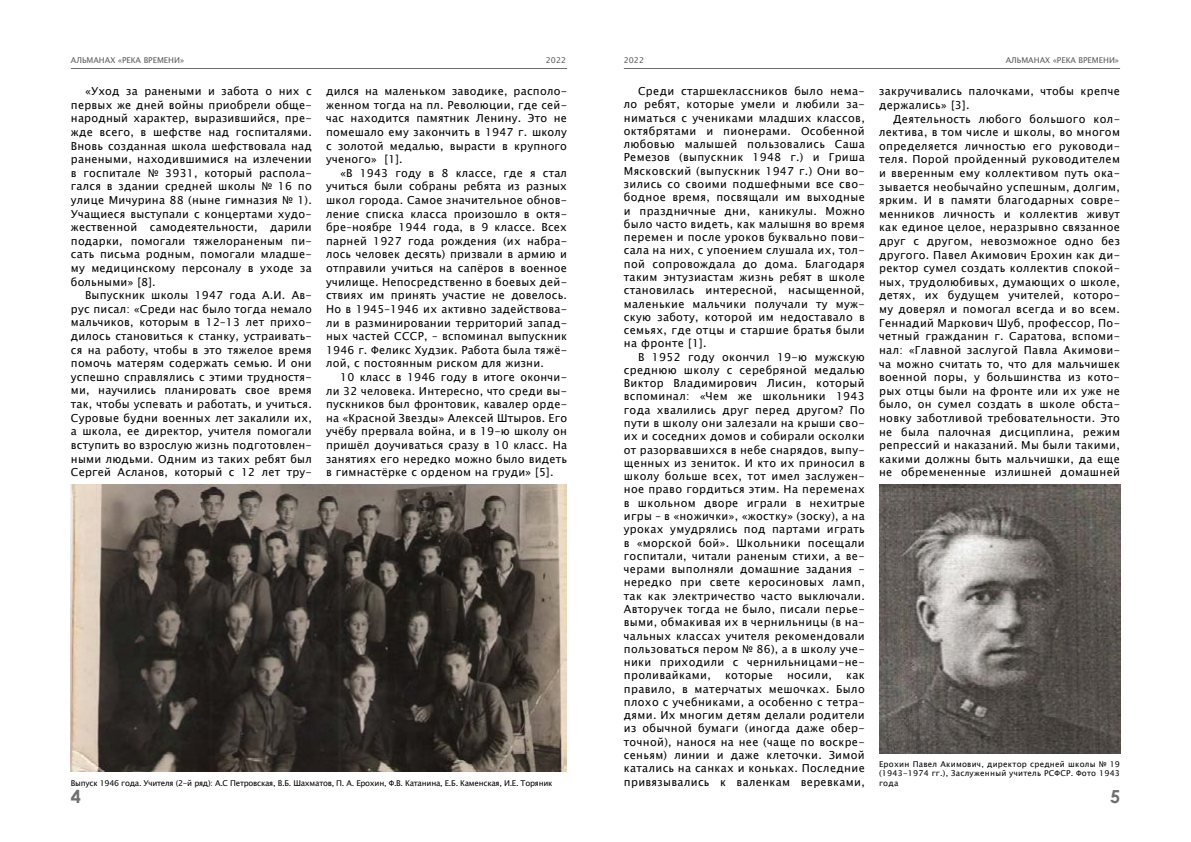
<style>
.page{position:relative;width:1191px;height:842px;background:#fff}
.page>*{position:absolute;margin:0;border:0;box-sizing:border-box;transform-origin:0 0}
.t1{font:700 18px "Century Gothic";color:#706f6f}
.t2{font:11px/13.6px "Lucida Sans Unicode";letter-spacing:.03em;color:#000;text-align:justify}
.t3{font:700 9px "Century Gothic";color:#706f6f}
.t4{font:8px/9.6px "Lucida Sans Unicode";letter-spacing:-.03em;color:#000;text-align:justify}
.t5{font:8px "Lucida Sans Unicode";color:#5a5a59}
</style>
<div class="page">
<hr style="left:71px;top:68px;width:496px;height:1px;background:#706f6f">
<hr style="left:624px;top:68px;width:496px;height:1px;background:#706f6f">
<img style="left:71px;top:484px;width:495px;height:287px">
<img style="left:879px;top:484px;width:241px;height:269px">
<p class="t3" style="left:71px;top:53px;width:143px">АЛЬМАНАХ «ТЕЧЕТ РЕКА ВОЛГА»</p>
<p class="t3" style="left:547px;top:53px;width:22px">2018</p>
<p class="t3" style="left:624px;top:53px;width:22px">2018</p>
<p class="t3" style="left:978px;top:53px;width:143px">АЛЬМАНАХ «ТЕЧЕТ РЕКА ВОЛГА»</p>
<p class="t5" style="left:71px;top:54px;width:115px">АЛЬМАНАХ «РЕКА ВРЕМЕНИ»</p>
<p class="t5" style="left:546px;top:54px;width:22px">2022</p>
<p class="t5" style="left:624px;top:54px;width:22px">2022</p>
<p class="t5" style="left:1005px;top:54px;width:115px">АЛЬМАНАХ «РЕКА ВРЕМЕНИ»</p>
<p class="t2" style="left:71px;top:84px;width:242px;text-indent:14px">«Уход за ранеными и забота о них с первых же дней войны приобрели обще&shy;народный характер, выразившийся, пре&shy;жде всего, в шефстве над госпиталями.<br>Вновь созданная школа шефствовала над ранеными, находившимися на излечении в госпитале № 3931, который распола&shy;гался в здании средней школы № 16 по улице Мичурина 88 (ныне гимназия № 1).<br>Учащиеся выступали с концертами худо&shy;жественной самодеятельности, дарили подарки, помогали тяжелораненым пи&shy;сать письма родным, помогали младше&shy;му медицинскому персоналу в уходе за больными» [8].</p>
<p class="t2" style="left:71px;top:288px;width:242px;text-indent:14px">Выпускник школы 1947 года А.И. Ав&shy;рус писал: «Среди нас было тогда немало мальчиков, которым в 12–13 лет прихо&shy;дилось становиться к станку, устраивать&shy;ся на работу, чтобы в это тяжелое время помочь матерям содержать семью. И они успешно справлялись с этими трудностя&shy;ми, научились планировать свое время так, чтобы успевать и работать, и учиться.<br>Суровые будни военных лет закалили их, а школа, ее директор, учителя помогали вступить во взрослую жизнь подготовлен&shy;ными людьми. Одним из таких ребят был Сергей Асланов, который с 12 лет тру-</p>
<p class="t2" style="left:326px;top:84px;width:242px">дился на маленьком заводике, располо&shy;женном тогда на пл. Революции, где сей&shy;час находится памятник Ленину. Это не помешало ему закончить в 1947 г. школу с золотой медалью, вырасти в крупного ученого» [1].</p>
<p class="t2" style="left:326px;top:166px;width:242px;text-indent:14px">«В 1943 году в 8 классе, где я стал учиться были собраны ребята из разных школ города. Самое значительное обнов&shy;ление списка класса произошло в октя&shy;бре–ноябре 1944 года, в 9 классе. Всех парней 1927 года рождения (их набра&shy;лось человек десять) призвали в армию и отправили учиться на сапёров в военное училище. Непосредственно в боевых дей&shy;ствиях им принять участие не довелось.<br>Но в 1945–1946 их активно задействова&shy;ли в разминировании территорий запад&shy;ных частей СССР, – вспоминал выпускник 1946 г. Феликс Худзик. Работа была тяжё&shy;лой, с постоянным риском для жизни.</p>
<p class="t2" style="left:326px;top:370px;width:242px;text-indent:14px">10 класс в 1946 году в итоге окончи&shy;ли 32 человека. Интересно, что среди вы&shy;пускников был фронтовик, кавалер орде&shy;на «Красной Звезды» Алексей Штыров. Его учёбу прервала война, и в 19-ю школу он пришёл доучиваться сразу в 10 класс. На занятиях его нередко можно было видеть в гимнастёрке с орденом на груди» [5].</p>
<p class="t4" style="left:71px;top:778px;width:483px">Выпуск 1946 года. Учителя (2-й ряд): А.С Петровская, В.Б. Шахматов, П. А. Ерохин, Ф.В. Катанина, Е.Б. Каменская, И.Е. Торяник</p>
<p class="t2" style="left:624px;top:85px;width:242px;line-height:13.3px;text-indent:14px">Среди старшеклассников было нема&shy;ло ребят, которые умели и любили за&shy;ниматься с учениками младших классов, октябрятами и пионерами. Особенной любовью малышей пользовались Саша Ремезов (выпускник 1948 г.) и Гриша Мясковский (выпускник 1947 г.) Они во&shy;зились со своими подшефными все сво&shy;бодное время, посвящали им выходные и праздничные дни, каникулы. Можно было часто видеть, как малышня во время перемен и после уроков буквально пови&shy;сала на них, с упоением слушала их, тол&shy;пой сопровождала до дома. Благодаря таким энтузиастам жизнь ребят в школе становилась интересной, насыщенной, маленькие мальчики получали ту муж&shy;скую заботу, которой им недоставало в семьях, где отцы и старшие братья были на фронте [1].</p>
<p class="t2" style="left:624px;top:350px;width:242px;line-height:13.3px;text-indent:14px">В 1952 году окончил 19-ю мужскую среднюю школу с серебряной медалью Виктор Владимирович Лисин, который вспоминал: «Чем же школьники 1943 года хвалились друг перед другом? По пути в школу они залезали на крыши сво&shy;их и соседних домов и собирали осколки от разорвавшихся в небе снарядов, выпу&shy;щенных из зениток. И кто их приносил в школу больше всех, тот имел заслужен&shy;ное право гордиться этим. На переменах в школьном дворе играли в нехитрые игры – в «ножички», «жостку» (зоску), а на уроках умудрялись под партами играть в «морской бой». Школьники посещали госпитали, читали раненым стихи, а ве&shy;черами выполняли домашние задания - нередко при свете керосиновых ламп, так как электричество часто выключали.<br>Авторучек тогда не было, писали перье&shy;выми, обмакивая их в чернильницы (в на&shy;чальных классах учителя рекомендовали пользоваться пером № 86), а в школу уче&shy;ники приходили с чернильницами-не&shy;проливайками,</p>
<p class="t2" style="left:624px;top:669px;width:242px;line-height:13.3px;text-indent:222px">как правило, в матерчатых мешочках. Было плохо с учебниками, а особенно с тетра&shy;дями. Их многим детям делали родители из обычной бумаги (иногда даже обер&shy;точной), нанося на нее (чаще по воскре&shy;сеньям) линии и даже клеточки. Зимой катались на санках и коньках. Последние привязывались к валенкам веревками,</p>
<p class="t2" style="left:725px;top:669px;width:49px">которые</p>
<p class="t2" style="left:787px;top:669px;width:46px">носили,</p>
<p class="t2" style="left:879px;top:85px;width:242px">закручивались палочками, чтобы крепче держались» [3].</p>
<p class="t2" style="left:879px;top:112px;width:242px;text-indent:14px">Деятельность любого большого кол&shy;лектива, в том числе и школы, во многом определяется личностью его руководи&shy;теля. Порой пройденный руководителем и вверенным ему коллективом путь ока&shy;зывается необычайно успешным, долгим, ярким. И в памяти благодарных совре&shy;менников личность и коллектив живут как единое целое, неразрывно связанное друг с другом, невозможное одно без другого. Павел Акимович Ерохин как ди&shy;ректор сумел создать коллектив спокой&shy;ных, трудолюбивых, думающих о школе, детях, их будущем учителей, которо&shy;му доверял и помогал всегда и во всем.<br>Геннадий Маркович Шуб, профессор, По&shy;четный гражданин г. Саратова, вспоми&shy;нал: «Главной заслугой Павла Акимови&shy;ча можно считать то, что для мальчишек военной поры, у большинства из кото&shy;рых отцы были на фронте или их уже не было, он сумел создать в школе обста&shy;новку заботливой требовательности. Это не была палочная дисциплина, режим репрессий и наказаний. Мы были такими, какими должны быть мальчишки, да еще не обремененные излишней домашней</p>
<p class="t4" style="left:879px;top:759px;width:242px">Ерохин Павел Акимович, директор средней школы № 19 (1943-1974 гг.), Заслуженный учитель РСФСР. Фото 1943 года</p>
<h1 class="t1" style="left:71px;top:783px;width:12px">4</h1>
<h1 class="t1" style="left:1110px;top:783px;width:12px">5</h1>
</div>
